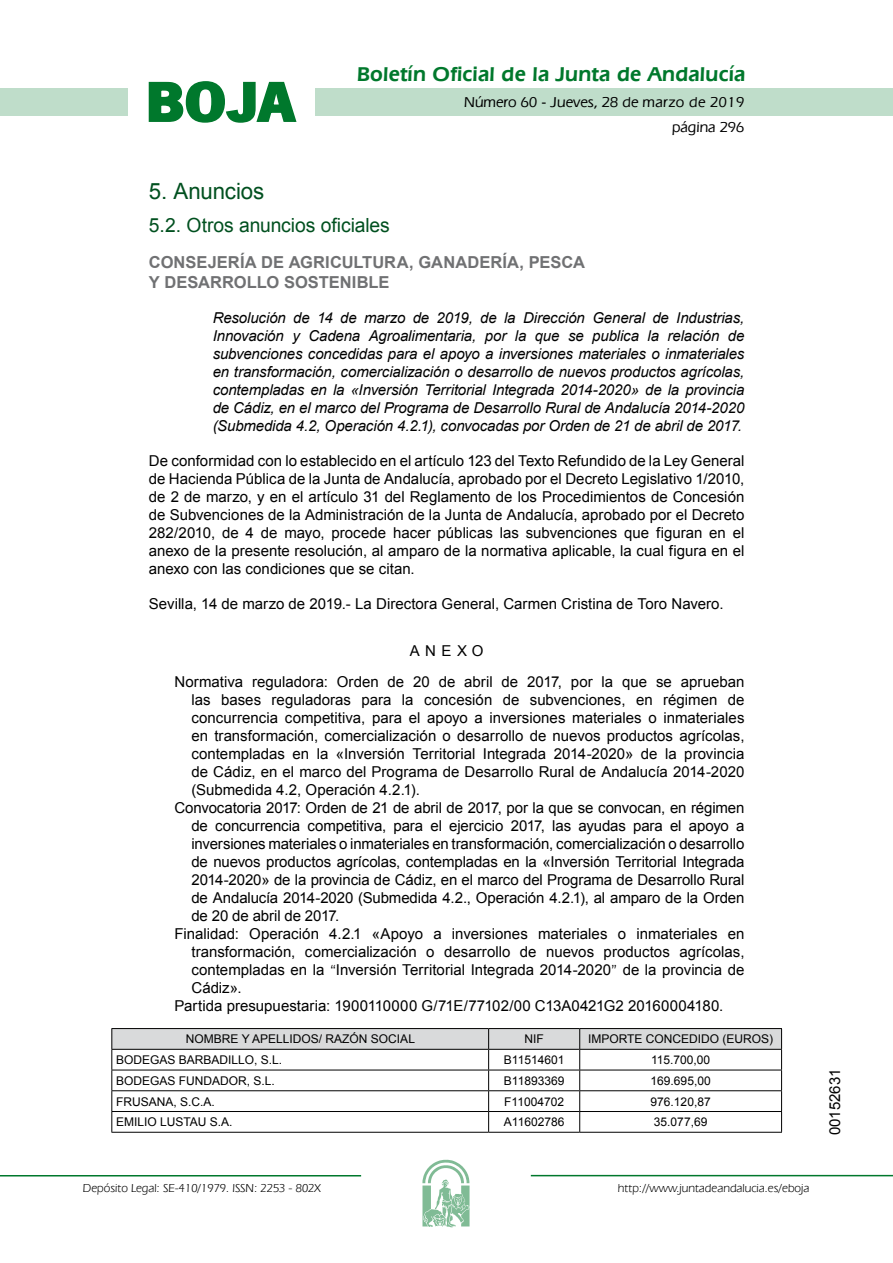
<style>
.page{position:relative;width:893px;height:1263px;background:#fff}
.page>*{position:absolute;margin:0;border:0;box-sizing:border-box;transform-origin:0 0}
.t1{font:700 57.75px "News Got T";color:#00782c;scale:1.14 1}
.t2{font:22.5px "Arial";letter-spacing:-.005em;color:#00501f}
.t3{font:600 21px "Eras IT Cby BT";letter-spacing:.01em;color:#00782c}
.t4{font:19.5px "Arial";letter-spacing:-.005em;color:#00501f}
.t5{font:700 16.5px/19.5px "Arial";letter-spacing:.005em;color:#707173}
.t6{font:15px/18px "Arial";color:#000;text-align:justify}
.t7{font:italic 15px/18px "Arial";letter-spacing:-.01em;color:#000;text-align:justify}
.t8{font:500 15px/24.5px "Eras IT Cby BT";color:#000;text-align:right}
.t9{font:12px "Arial";color:#000}
.t10{font:12px "Eras IT Cby BT";color:#000}
.s1{font-family:"News Got T"}
</style>
<div class="page">
<div style="left:315px;top:88px;width:577px;height:28px;background:#bfddca"></div>
<div style="left:0;top:88px;width:128px;height:28px;background:#bfddca"></div>
<hr style="left:0;top:1175px;width:361px;height:2px;background:#00782c">
<svg style="left:422px;top:1159px;width:47px;height:68px"></svg>
<hr style="left:531px;top:1175px;width:361px;height:1px;background:#00782c">
<svg style="left:148px;top:81px;width:149px;height:42px"></svg>
<hr style="left:111px;top:1028px;width:377px;height:1px;background:#000">
<hr style="left:488px;top:1028px;width:91px;height:1px;background:#000">
<hr style="left:579px;top:1028px;width:203px;height:1px;background:#000">
<svg style="left:111px;top:1029px;width:671px;height:103px"></svg>
<hr style="left:111px;top:1132px;width:377px;height:1px;background:#000">
<hr style="left:488px;top:1132px;width:91px;height:1px;background:#000">
<hr style="left:579px;top:1132px;width:203px;height:1px;background:#000">
<h1 class="t1" style="left:145px;top:68px;width:133px">BOJA</h1>
<h3 class="t3" style="left:357px;top:62px;width:390px">Boletín Oficial de la Junta de Andalucía</h3>
<p class="t8" style="left:464px;top:90px;width:282px">Número 60 - Jueves, 28 de marzo de 2019 página 296</p>
<h2 class="t2" style="left:149px;top:177px;width:117px">5. Anuncios</h2>
<h3 class="t4" style="left:149px;top:212px;width:242px">5.2. Otros anuncios oficiales</h3>
<p class="t5" style="left:149px;top:253px;width:437px">CONSEJERÍA DE AGRICULTURA, GANADERÍA, PESCA<br>Y DESARROLLO SOSTENIBLE</p>
<p class="t7" style="left:213px;top:309px;width:533px">Resolución de 14 de marzo de 2019, de la Dirección General de Industrias, Innovación y Cadena Agroalimentaria, por la que se publica la relación de subvenciones concedidas para el apoyo a inversiones materiales o inmateriales en transformación, comercialización o desarrollo de nuevos productos agrícolas, contempladas en la «Inversión Territorial Integrada 2014-2020» de la provincia de Cádiz, en el marco del Programa de Desarrollo Rural de Andalucía 2014-2020 (Submedida 4.2, Operación 4.2.1), convocadas por Orden de 21 de abril de 2017.</p>
<p class="t6" style="left:149px;top:452px;width:597px">De conformidad con lo establecido en el artículo 123 del Texto Refundido de la Ley General de Hacienda Pública de la Junta de Andalucía, aprobado por el Decreto Legislativo 1/2010, de 2 de marzo, y en el artículo 31 del Reglamento de los Procedimientos de Concesión de Subvenciones de la Administración de la Junta de Andalucía, aprobado por el Decreto 282/2010, de 4 de mayo, procede hacer públicas las subvenciones que figuran en el anexo de la presente resolución, al amparo de la normativa aplicable, la cual figura en el anexo con las condiciones que se citan.</p>
<p class="t6" style="left:149px;top:595px;width:576px">Sevilla, 14 de marzo de 2019.- La Directora General, Carmen Cristina de Toro Navero.</p>
<p class="t6" style="left:174px;top:636px;width:571px;line-height:30.8px;text-indent:235px">ANEXO<br>Normativa reguladora: Orden de 20 de abril de 2017, por la que se aprueban</p>
<p class="t6" style="left:191px;top:691px;width:554px">las bases reguladoras para la concesión de subvenciones, en régimen de</p>
<p class="t6" style="left:191px;top:709px;width:554px">concurrencia competitiva, para el apoyo a inversiones materiales o inmateriales</p>
<p class="t6" style="left:191px;top:727px;width:554px">en transformación, comercialización o desarrollo de nuevos productos agrícolas,</p>
<p class="t6" style="left:191px;top:745px;width:554px">contempladas en la «Inversión Territorial Integrada 2014-2020» de la provincia</p>
<p class="t6" style="left:191px;top:763px;width:554px">de Cádiz, en el marco del Programa de Desarrollo Rural de Andalucía 2014-2020</p>
<p class="t6" style="left:191px;top:781px;width:230px">(Submedida 4.2, Operación 4.2.1).</p>
<p class="t6" style="left:174px;top:799px;width:571px">Convocatoria 2017: Orden de 21 de abril de 2017, por la que se convocan, en régimen</p>
<p class="t6" style="left:191px;top:817px;width:554px">de concurrencia competitiva, para el ejercicio 2017, las ayudas para el apoyo a</p>
<p class="t6" style="left:191px;top:835px;width:554px">inversiones materiales o inmateriales en transformación, comercialización o desarrollo</p>
<p class="t6" style="left:191px;top:853px;width:554px">de nuevos productos agrícolas, contempladas en la «Inversión Territorial Integrada</p>
<p class="t6" style="left:191px;top:871px;width:554px">2014-2020» de la provincia de Cádiz, en el marco del Programa de Desarrollo Rural</p>
<p class="t6" style="left:191px;top:889px;width:554px">de Andalucía 2014-2020 (Submedida 4.2., Operación 4.2.1), al amparo de la Orden</p>
<p class="t6" style="left:191px;top:907px;width:149px">de 20 de abril de 2017.</p>
<p class="t6" style="left:174px;top:925px;width:571px">Finalidad: Operación 4.2.1 «Apoyo a inversiones materiales o inmateriales en</p>
<p class="t6" style="left:191px;top:943px;width:554px">transformación, comercialización o desarrollo de nuevos productos agrícolas,</p>
<p class="t6" style="left:191px;top:961px;width:554px">contempladas en la <span class="s1">“</span>Inversión Territorial Integrada 2014-2020<span class="s1">”</span> de la provincia de</p>
<p class="t6" style="left:191px;top:979px;width:52px">Cádiz».</p>
<p class="t6" style="left:174px;top:997px;width:550px">Partida presupuestaria: 1900110000 G/71E/77102/00 C13A0421G2 20160004180.</p>
<p class="t9" style="left:186px;top:1031px;width:230px">NOMBRE Y APELLIDOS/ RAZÓN SOCIAL</p>
<p class="t9" style="left:524px;top:1031px;width:21px">NIF</p>
<p class="t9" style="left:588px;top:1031px;width:187px">IMPORTE CONCEDIDO (EUROS)</p>
<p class="t9" style="left:116px;top:1052px;width:168px">BODEGAS BARBADILLO, S.L.</p>
<p class="t9" style="left:504px;top:1052px;width:62px">B11514601</p>
<p class="t9" style="left:651px;top:1052px;width:61px">115.700,00</p>
<p class="t9" style="left:116px;top:1073px;width:160px">BODEGAS FUNDADOR, S.L.</p>
<p class="t9" style="left:504px;top:1073px;width:62px">B11893369</p>
<p class="t9" style="left:650px;top:1073px;width:62px">169.695,00</p>
<p class="t9" style="left:116px;top:1093px;width:100px">FRUSANA, S.C.A.</p>
<p class="t9" style="left:504px;top:1093px;width:61px">F11004702</p>
<p class="t9" style="left:650px;top:1093px;width:62px">976.120,87</p>
<p class="t9" style="left:116px;top:1114px;width:118px">EMILIO LUSTAU S.A.</p>
<p class="t9" style="left:504px;top:1114px;width:62px">A11602786</p>
<p class="t9" style="left:654px;top:1114px;width:55px">35.077,69</p>
<p class="t10" style="left:83px;top:1181px;width:239px">Depósito Legal: SE-410/1979. ISSN: 2253 - 802X</p>
<p class="t10" style="left:618px;top:1181px;width:193px">http://www.juntadeandalucia.es/eboja</p>
<p class="t6" style="left:826px;top:1135px;width:68px;rotate:-90deg">00152631</p>
</div>
